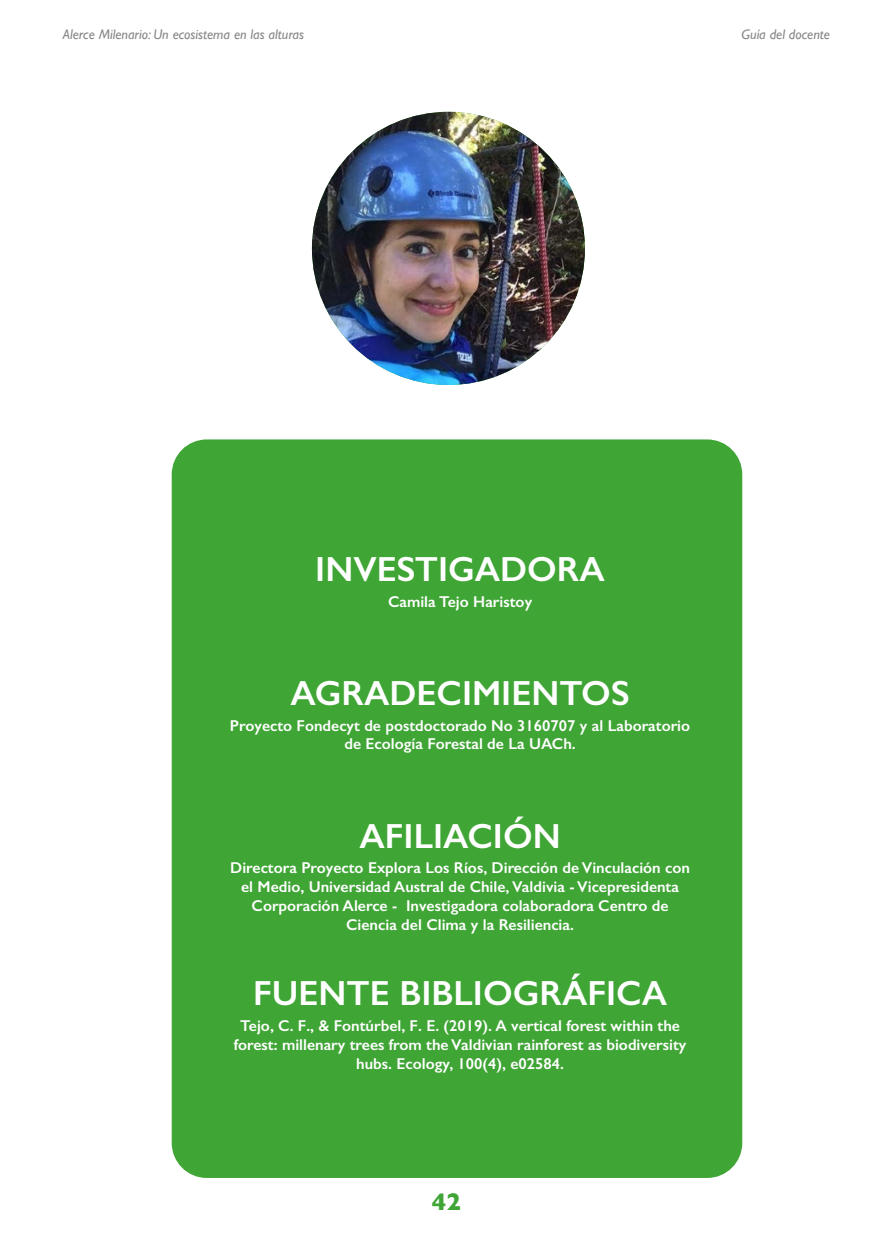
<style>
.page{position:relative;width:893px;height:1241px;background:#fff}
.page>*{position:absolute;margin:0;border:0;box-sizing:border-box;transform-origin:0 0}
.t1{font:600 35px "Gill Sans";color:#fff}
.t2{font:700 24.5px "Gill Sans";color:#3fa535}
.t3{font:600 15.75px/18.9px "Gill Sans";color:#fff;text-align:center}
.t4{font:italic 14px "Gill Sans";color:#878787}
</style>
<div class="page">
<div style="left:172px;top:439px;width:570px;height:738px;background:#3fa535;border-radius:35px"></div>
<img style="left:312px;top:112px;width:273px;height:273px;border-radius:136px">
<p class="t4" style="left:63px;top:26px;width:243px">Alerce Milenario: Un ecosistema en las alturas</p>
<p class="t4" style="left:742px;top:26px;width:90px">Guía del docente</p>
<h1 class="t1" style="left:315px;top:547px;width:291px">INVESTIGADORA</h1>
<p class="t3" style="left:388px;top:591px;width:146px">Camila Tejo Haristoy</p>
<h1 class="t1" style="left:290px;top:671px;width:341px">AGRADECIMIENTOS</h1>
<p class="t3" style="left:230px;top:715px;width:462px">Proyecto Fondecyt de postdoctorado No 3160707 y al Laboratorio de Ecología Forestal de La UACh.</p>
<h1 class="t1" style="left:359px;top:814px;width:203px">AFILIACIÓN</h1>
<p class="t3" style="left:230px;top:858px;width:461px">Directora Proyecto Explora Los Ríos, Dirección de Vinculación con el Medio, Universidad Austral de Chile, Valdivia - Vicepresidenta Corporación Alerce - Investigadora colaboradora Centro de Ciencia del Clima y la Resiliencia.</p>
<h1 class="t1" style="left:253px;top:971px;width:415px">FUENTE BIBLIOGRÁFICA</h1>
<p class="t3" style="left:234px;top:1015px;width:454px">Tejo, C. F., &amp; Fontúrbel, F. E. (2019). A vertical forest within the forest: millenary trees from the Valdivian rainforest as biodiversity hubs. Ecology, 100(4), e02584.</p>
<h2 class="t2" style="left:432px;top:1181px;width:31px">42</h2>
</div>
